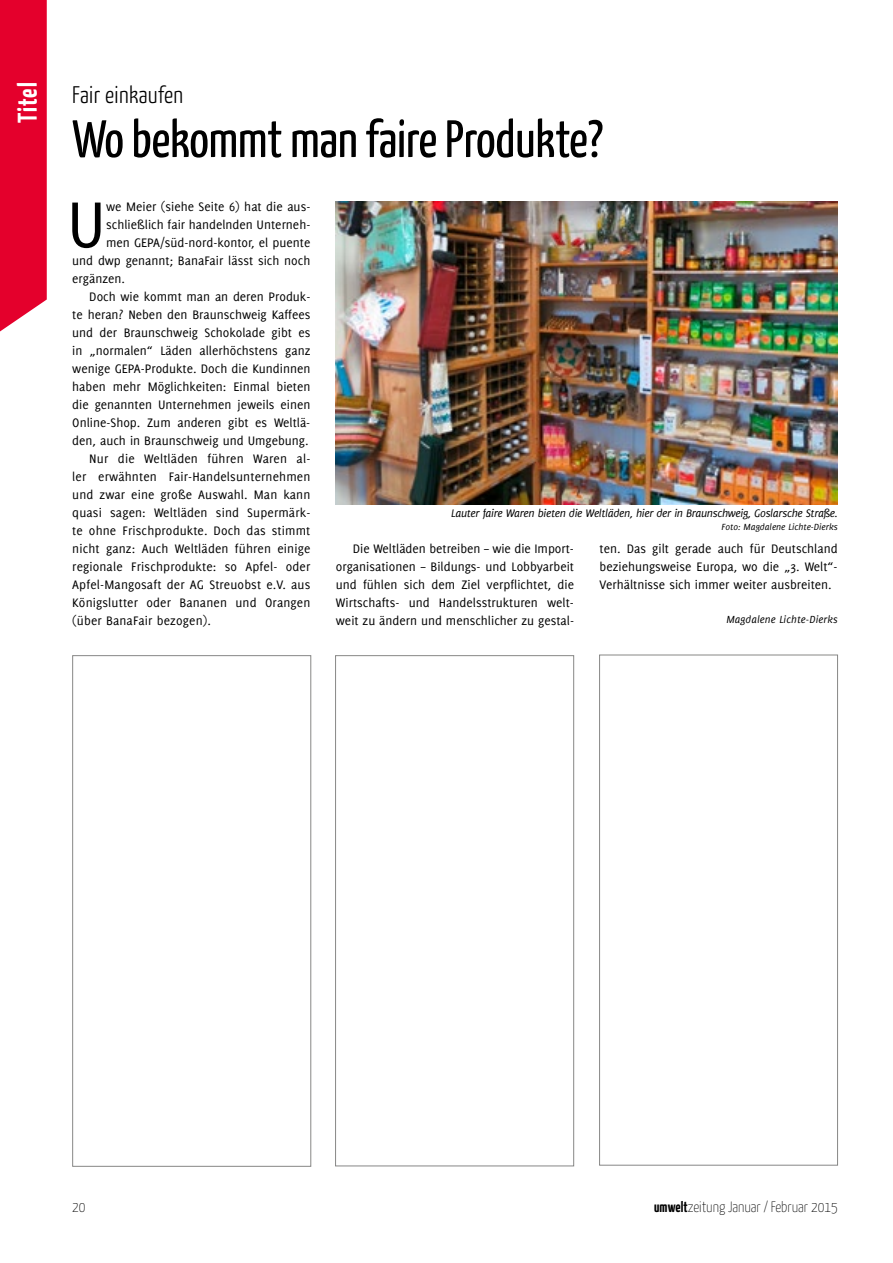
<style>
.page{position:relative;width:893px;height:1263px;background:#fff}
.page>*{position:absolute;margin:0;border:0;box-sizing:border-box;transform-origin:0 0}
.t1{font:70.65px "Delicious";color:#000}
.t2{font:52.5px "Yanone Kaffeesatz";letter-spacing:-.005em;color:#000}
.t3{font:700 27px "Yanone Kaffeesatz";letter-spacing:.04em;color:#fff}
.t4{font:300 24px "Yanone Kaffeesatz";letter-spacing:.015em;color:#000}
.t5{font:100 15px "Yanone Kaffeesatz";color:#000}
.t6{font:13.5px/18px "Delicious";color:#000;text-align:justify}
.t7{font:italic 12px "Delicious";letter-spacing:-.025em;color:#000}
.t8{font:italic 11.25px "Delicious";letter-spacing:.01em;color:#000}
.t9{font:italic 9.75px "Delicious";color:#000}
.s1{font-weight:700}
</style>
<div class="page">
<img style="left:336px;top:202px;width:502px;height:302px">
<div style="left:335px;top:655px;width:239px;height:511px;background:#fff;border:1px solid #878786"></div>
<div style="left:599px;top:655px;width:239px;height:510px;border:1px solid #878786"></div>
<div style="left:72px;top:655px;width:239px;height:512px;background:#fff;border:1px solid #878786"></div>
<svg style="left:0;top:0;width:47px;height:332px;background:#e50d37"></svg>
<h3 class="t3" style="left:11px;top:123px;width:42px;rotate:-90deg">Titel</h3>
<h3 class="t4" style="left:72px;top:80px;width:112px">Fair einkaufen</h3>
<h2 class="t2" style="left:72px;top:107px;width:532px">Wo bekommt man faire Produkte?</h2>
<h1 class="t1" style="left:67px;top:184px;width:41px">U</h1>
<p class="t6" style="left:106px;top:197px;width:206px">we Meier (siehe Seite 6) hat die aus-</p>
<p class="t6" style="left:106px;top:215px;width:206px">schließlich fair handelnden Unterneh-</p>
<p class="t6" style="left:106px;top:233px;width:206px">men GEPA/süd-nord-kontor, el puente</p>
<p class="t6" style="left:72px;top:251px;width:240px">und dwp genannt; BanaFair lässt sich noch</p>
<p class="t6" style="left:72px;top:269px;width:54px">ergänzen.</p>
<p class="t6" style="left:89px;top:287px;width:223px">Doch wie kommt man an deren Produk-</p>
<p class="t6" style="left:72px;top:305px;width:240px">te heran? Neben den Braunschweig Kaffees</p>
<p class="t6" style="left:72px;top:323px;width:240px">und der Braunschweig Schokolade gibt es</p>
<p class="t6" style="left:72px;top:341px;width:240px">in „normalen“ Läden allerhöchstens ganz</p>
<p class="t6" style="left:72px;top:359px;width:240px">wenige GEPA-Produkte. Doch die Kundinnen</p>
<p class="t6" style="left:72px;top:377px;width:240px">haben mehr Möglichkeiten: Einmal bieten</p>
<p class="t6" style="left:72px;top:395px;width:240px">die genannten Unternehmen jeweils einen</p>
<p class="t6" style="left:72px;top:413px;width:240px">Online-Shop. Zum anderen gibt es Weltlä-</p>
<p class="t6" style="left:72px;top:431px;width:238px">den, auch in Braunschweig und Umgebung.</p>
<p class="t6" style="left:89px;top:449px;width:223px">Nur die Weltläden führen Waren al-</p>
<p class="t6" style="left:72px;top:467px;width:240px">ler erwähnten Fair-Handelsunternehmen</p>
<p class="t6" style="left:72px;top:485px;width:240px">und zwar eine große Auswahl. Man kann</p>
<p class="t6" style="left:72px;top:503px;width:240px">quasi sagen: Weltläden sind Supermärk-</p>
<p class="t6" style="left:72px;top:521px;width:240px">te ohne Frischprodukte. Doch das stimmt</p>
<p class="t6" style="left:72px;top:539px;width:240px">nicht ganz: Auch Weltläden führen einige</p>
<p class="t6" style="left:72px;top:557px;width:240px">regionale Frischprodukte: so Apfel- oder</p>
<p class="t6" style="left:72px;top:575px;width:240px">Apfel-Mangosaft der AG Streuobst e.V. aus</p>
<p class="t6" style="left:72px;top:593px;width:240px">Königslutter oder Bananen und Orangen</p>
<p class="t6" style="left:72px;top:611px;width:140px">(über BanaFair bezogen).</p>
<p class="t7" style="left:451px;top:506px;width:388px">Lauter faire Waren bieten die Weltläden, hier der in Braunschweig, Goslarsche Straße.</p>
<p class="t9" style="left:721px;top:521px;width:118px">Foto: Magdalene Lichte-Dierks</p>
<p class="t6" style="left:336px;top:539px;width:240px;text-indent:17px">Die Weltläden betreiben – wie die Import&shy;organisationen – Bildungs- und Lobbyarbeit und fühlen sich dem Ziel verpflichtet, die Wirtschafts- und Handelsstrukturen welt&shy;weit zu ändern und menschlicher zu gestal-</p>
<p class="t6" style="left:600px;top:539px;width:240px">ten. Das gilt gerade auch für Deutschland beziehungsweise Europa, wo die „3. Welt“- Verhältnisse sich immer weiter ausbreiten.</p>
<p class="t8" style="left:726px;top:613px;width:113px">Magdalene Lichte-Dierks</p>
<p class="t5" style="left:72px;top:1197px;width:15px">20</p>
<p class="t5" style="left:654px;top:1197px;width:185px"><span class="s1">umwelt</span>zeitung Januar / Februar 2015</p>
</div>
